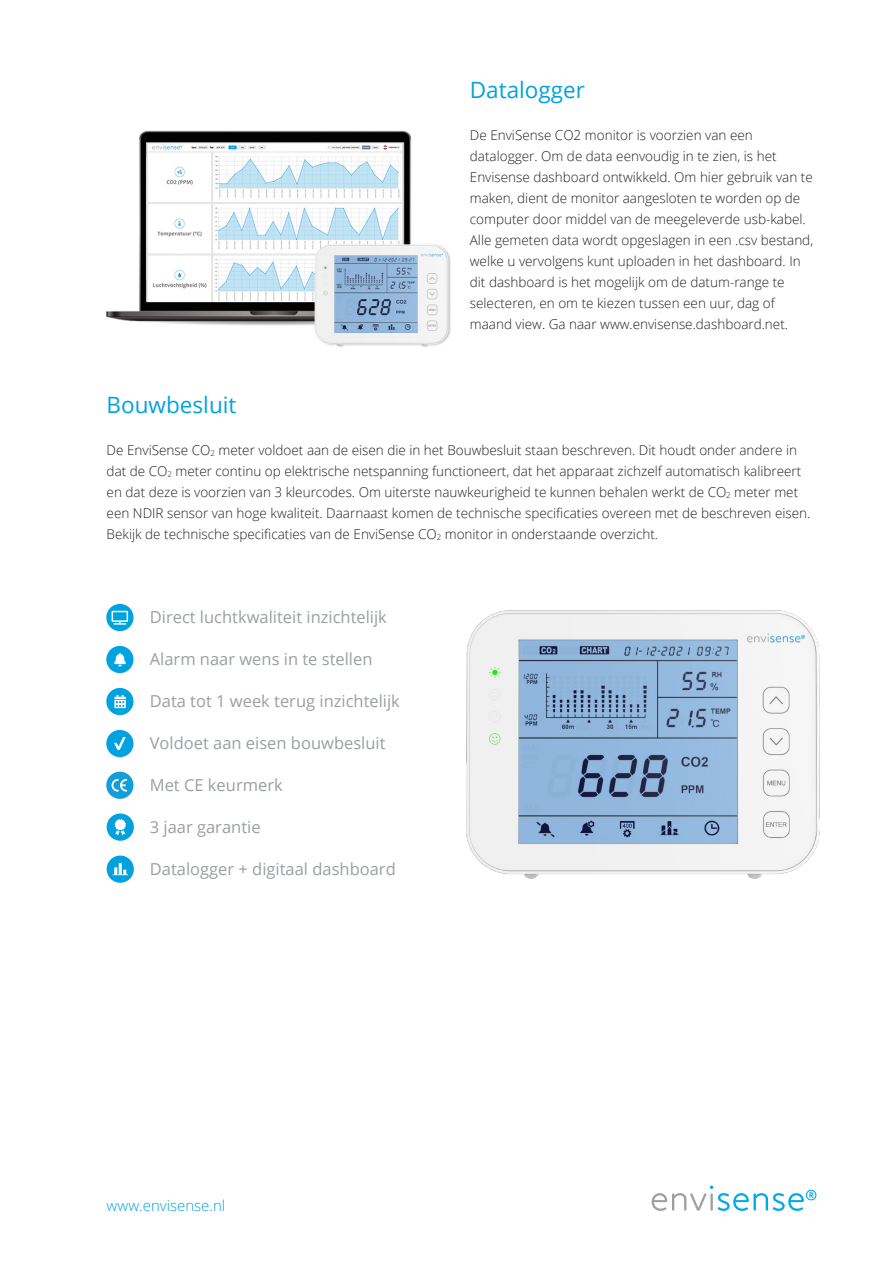
<style>
.page{position:relative;width:893px;height:1263px;background:#fff}
.page>*{position:absolute;margin:0;border:0;box-sizing:border-box;transform-origin:0 0}
.BODY_KOP{font:22.5px "Open Sans";color:#00a2df}
.BODY_TEKST{font:16.5px "Open Sans";color:#9b9fa2}
.BODY_KOP-2{font:300 15px "Open Sans";color:#00a2df}
.BODY_TEKST-2{font:300 13.5px/21px "Open Sans";color:#231f20}
</style>
<div class="page">
<svg style="left:652px;top:1185px;width:164px;height:26px"></svg>
<img style="left:106px;top:130px;width:345px;height:217px">
<svg style="left:106px;top:604px;width:28px;height:27px"></svg>
<div style="left:112px;top:611px;width:16px;height:11px;border:2px solid #fff"></div>
<svg style="left:114px;top:621px;width:12px;height:4px"></svg>
<div style="left:106px;top:646px;width:28px;height:27px;background:#00a2df;border-radius:50%"></div>
<svg style="left:114px;top:653px;width:12px;height:13px"></svg>
<div style="left:106px;top:688px;width:28px;height:27px;background:#00a2df;border-radius:50%"></div>
<svg style="left:114px;top:695px;width:12px;height:13px"></svg>
<div style="left:106px;top:730px;width:28px;height:27px;background:#00a2df;border-radius:50%"></div>
<svg style="left:114px;top:737px;width:12px;height:13px"></svg>
<div style="left:106px;top:772px;width:28px;height:27px;background:#129edb;border-radius:50%"></div>
<svg style="left:112px;top:779px;width:15px;height:13px"></svg>
<div style="left:107px;top:813px;width:27px;height:28px;background:#00a1de;border-radius:50%"></div>
<svg style="left:114px;top:818px;width:13px;height:17px"></svg>
<div style="left:107px;top:855px;width:27px;height:28px;background:#00a1de;border-radius:50%"></div>
<svg style="left:113px;top:863px;width:15px;height:12px"></svg>
<img style="left:466px;top:610px;width:354px;height:269px">
<p class="BODY_KOP" style="left:470px;top:74px;width:117px">Datalogger</p>
<p class="BODY_TEKST-2" style="left:470px;top:124px;width:284px">De EnviSense CO2 monitor is voorzien van een</p>
<p class="BODY_TEKST-2" style="left:470px;top:145px;width:308px">datalogger. Om de data eenvoudig in te zien, is het</p>
<p class="BODY_TEKST-2" style="left:470px;top:166px;width:345px">Envisense dashboard ontwikkeld. Om hier gebruik van te maken, dient de monitor aangesloten te worden op de computer door middel van de meegeleverde usb-kabel.<br>Alle gemeten data wordt opgeslagen in een .csv bestand, welke u vervolgens kunt uploaden in het dashboard. In dit dashboard is het mogelijk om de datum-range te selecteren, en om te kiezen tussen een uur, dag of maand view. Ga naar www.envisense.dashboard.net.</p>
<p class="BODY_KOP" style="left:107px;top:389px;width:131px">Bouwbesluit</p>
<p class="BODY_TEKST-2" style="left:107px;top:439px;width:705px">De EnviSense CO<sub>2</sub> meter voldoet aan de eisen die in het Bouwbesluit staan beschreven. Dit houdt onder andere in dat de CO<sub>2</sub> meter continu op elektrische netspanning functioneert, dat het apparaat zichzelf automatisch kalibreert en dat deze is voorzien van 3 kleurcodes. Om uiterste nauwkeurigheid te kunnen behalen werkt de CO<sub>2</sub> meter met een NDIR sensor van hoge kwaliteit. Daarnaast komen de technische specificaties overeen met de beschreven eisen.<br>Bekijk de technische specificaties van de EnviSense CO<sub>2</sub> monitor in onderstaande overzicht.</p>
<p class="BODY_TEKST" style="left:150px;top:605px;width:239px">Direct luchtkwaliteit inzichtelijk</p>
<p class="BODY_TEKST" style="left:150px;top:647px;width:224px">Alarm naar wens in te stellen</p>
<p class="BODY_TEKST" style="left:150px;top:689px;width:252px">Data tot 1 week terug inzichtelijk</p>
<p class="BODY_TEKST" style="left:150px;top:731px;width:237px">Voldoet aan eisen bouwbesluit</p>
<p class="BODY_TEKST" style="left:150px;top:773px;width:134px">Met CE keurmerk</p>
<p class="BODY_TEKST" style="left:150px;top:815px;width:112px">3 jaar garantie</p>
<p class="BODY_TEKST" style="left:150px;top:857px;width:247px">Datalogger + digitaal dashboard</p>
<p class="BODY_KOP-2" style="left:107px;top:1195px;width:120px">www.envisense.nl</p>
</div>
